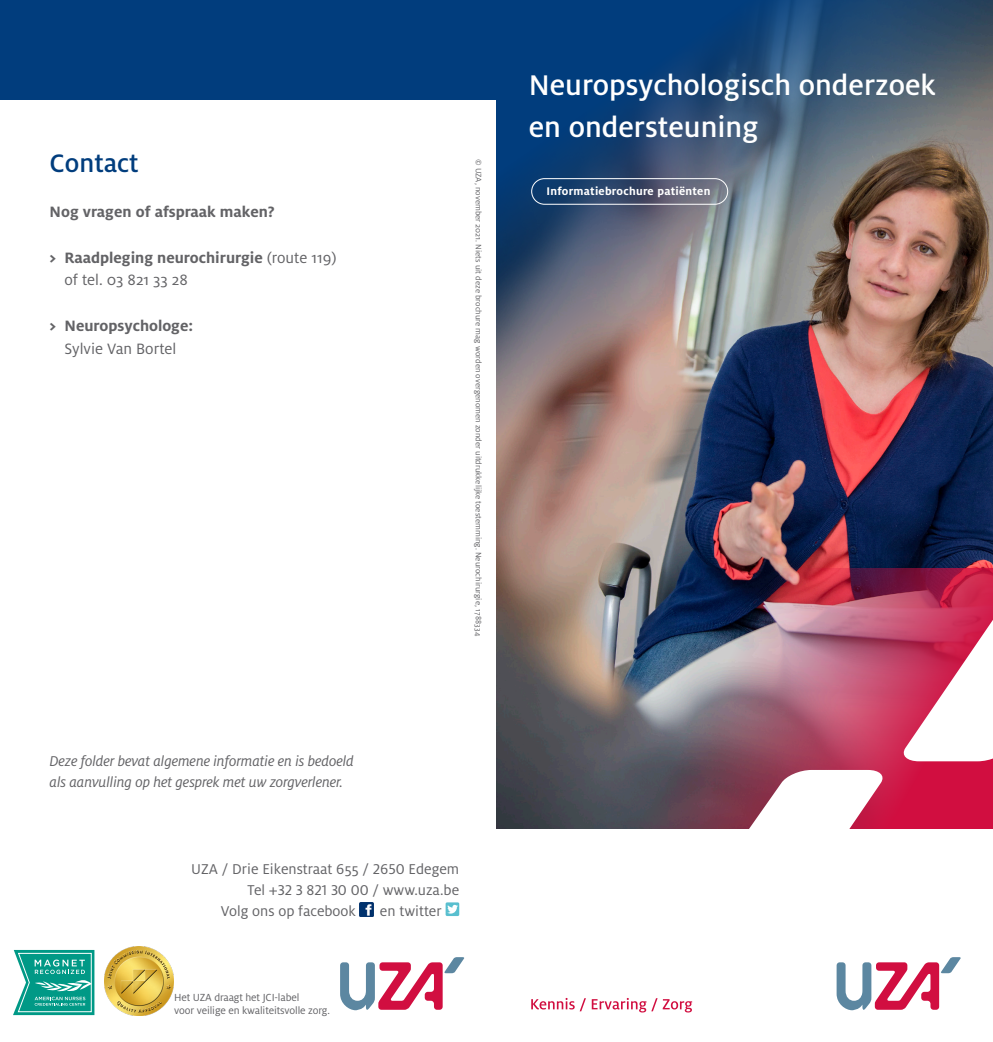
<style>
.page{position:relative;width:993px;height:1042px;background:#fff}
.page>*{position:absolute;margin:0;border:0;box-sizing:border-box;transform-origin:0 0}
.t1{font:500 31.5px "Milo OT";color:#fff}
._1_-_Hoofdtitel{font:500 28px "Milo OT";color:#013d7d}
._2_-_Body{font:700 16.62px/22.8px "Milo OT";color:#636366}
.Body-tekst{font:italic 15.75px/21px "Milo OT";letter-spacing:-.01em;color:#636366}
.t2{font:15.75px "Milo OT";color:#636366}
.t3{font:700 12.25px "Milo OT";letter-spacing:.02em;color:#fff}
.Body-tekst-2{font:11.38px "Milo OT";letter-spacing:-.01em;color:#636366}
.t4{font:8.75px "Milo OT";color:#636366}
.s1{font-weight:400}
</style>
<div class="page">
<img style="left:496px;top:464px;width:496px;height:364px">
<img style="left:611px;top:568px;width:381px;height:260px">
<svg style="left:900px;top:602px;width:92px;height:159px"></svg>
<svg style="left:736px;top:770px;width:149px;height:59px"></svg>
<img style="left:496px;top:0;width:496px;height:464px">
<div style="left:531px;top:178px;width:196px;height:27px;border:1px solid #fff;border-radius:13px"></div>
<div style="left:0;top:0;width:496px;height:99px;background:#013d7d"></div>
<img style="left:359px;top:902px;width:14px;height:14px">
<div style="left:445px;top:902px;width:14px;height:14px;background:#59bfcf;border-radius:2px"></div>
<svg style="left:447px;top:905px;width:11px;height:8px"></svg>
<svg style="left:340px;top:957px;width:124px;height:53px"></svg>
<img style="left:104px;top:946px;width:70px;height:70px">
<svg style="left:13px;top:950px;width:81px;height:65px;background:#3cb0a2"></svg>
<svg style="left:836px;top:957px;width:124px;height:53px"></svg>
<svg style="left:531px;top:998px;width:161px;height:14px"></svg>
<p class="_1_-_Hoofdtitel" style="left:50px;top:147px;width:91px">Contact</p>
<p class="_2_-_Body" style="left:50px;top:200px;width:226px">Nog vragen of afspraak maken?</p>
<p class="_2_-_Body" style="left:64px;top:246px;width:273px;text-indent:-15px">&gt; Raadpleging neurochirurgie <span class="s1">(route 119) of tel. 03 821 33 28</span></p>
<p class="_2_-_Body" style="left:50px;top:314px;width:145px;text-align:center">&gt; Neuropsychologe:<br><span class="s1">Sylvie Van Bortel</span></p>
<p class="t4" style="left:483px;top:159px;width:479px;rotate:90deg">© UZA, november 2021. Niets uit deze brochure mag worden overgenomen zonder uitdrukkelijke toestemming. Neurochirurgie, 1788334</p>
<p class="Body-tekst" style="left:50px;top:750px;width:306px">Deze folder bevat algemene informatie en is bedoeld als aanvulling op het gesprek met uw zorgverlener.</p>
<p class="t2" style="left:191px;top:860px;width:269px">UZA / Drie Eikenstraat 655 / 2650 Edegem</p>
<p class="t2" style="left:247px;top:881px;width:213px">Tel +32 3 821 30 00 / www.uza.be</p>
<p class="t2" style="left:221px;top:902px;width:136px">Volg ons op facebook</p>
<p class="t2" style="left:380px;top:902px;width:63px">en twitter</p>
<p class="Body-tekst-2" style="left:174px;top:991px;width:127px">Het UZA draagt het JCI-label</p>
<p class="Body-tekst-2" style="left:174px;top:1004px;width:157px">voor veilige en kwaliteitsvolle zorg.</p>
<p class="t1" style="left:528px;top:68px;width:408px">Neuropsychologisch onderzoek</p>
<p class="t1" style="left:528px;top:110px;width:231px">en ondersteuning</p>
<p class="t3" style="left:546px;top:184px;width:165px">Informatiebrochure patiënten</p>
</div>
